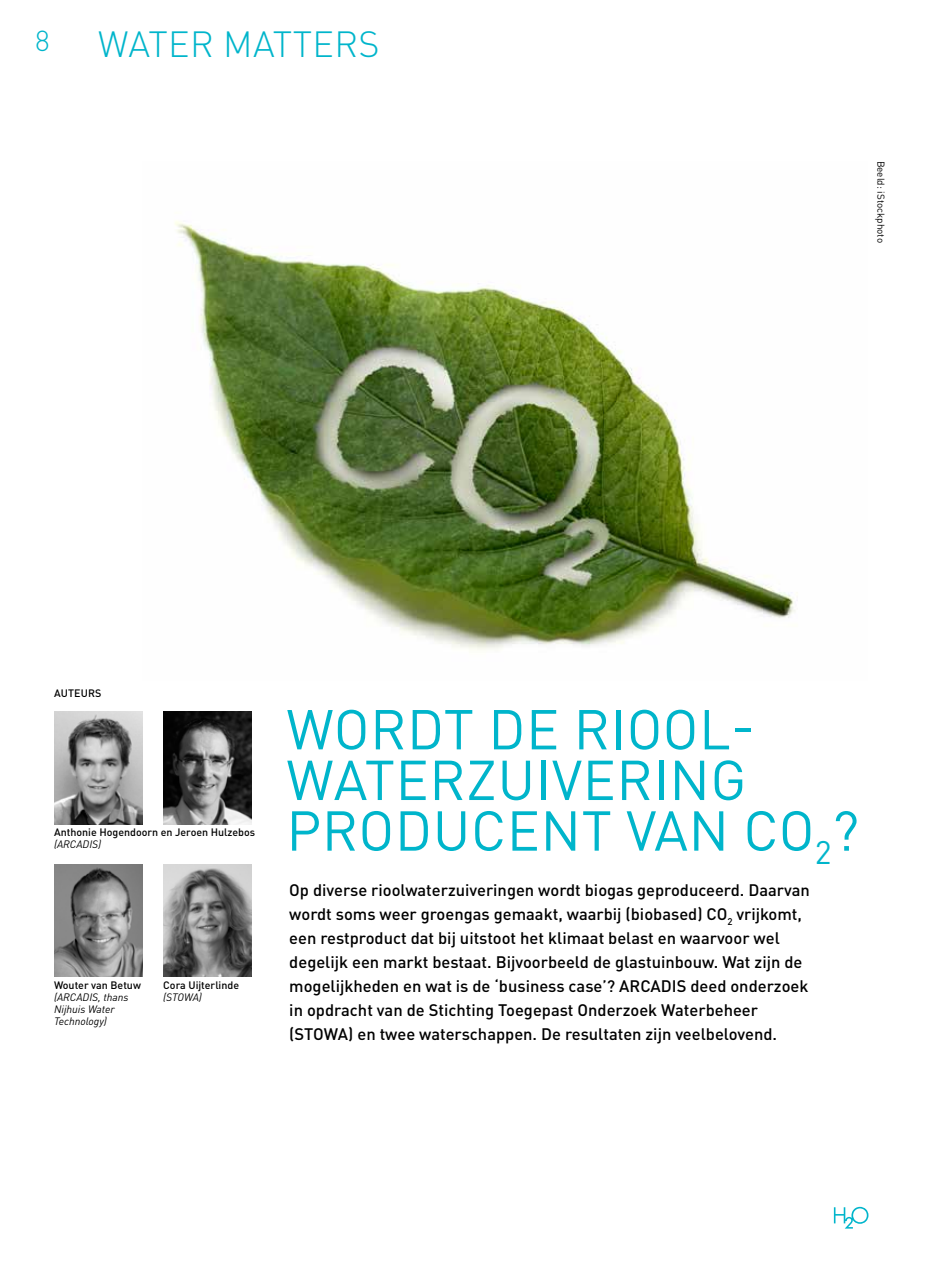
<style>
.page{position:relative;width:936px;height:1263px;background:#fff}
.page>*{position:absolute;margin:0;border:0;box-sizing:border-box;transform-origin:0 0}
.t1{font:55.35px/50.7px "DIN Pro";letter-spacing:.01em;color:#00b5cb}
.t2{font:300 36px "DIN Pro";letter-spacing:.01em;color:#00b5cb}
.t3{font:300 28.5px "DIN Pro";color:#00b5cb}
.t4{font:500 16.5px/24px "DIN Pro";color:#000}
.t5{font:500 10.65px "DIN Pro";color:#000}
.t6{font:italic 10.65px/12px "DIN Pro";color:#000}
.t7{font:9.9px "DIN Pro";color:#000}
</style>
<div class="page">
<svg style="left:833px;top:1207px;width:35px;height:21px"></svg>
<img style="left:175px;top:221px;width:620px;height:429px">
<img style="left:54px;top:711px;width:88px;height:113px">
<img style="left:54px;top:864px;width:88px;height:113px">
<img style="left:163px;top:864px;width:89px;height:113px">
<img style="left:163px;top:711px;width:89px;height:113px">
<h3 class="t3" style="left:35px;top:19px;width:16px">8</h3>
<h2 class="t2" style="left:98px;top:16px;width:283px">WATER MATTERS</h2>
<p class="t7" style="left:888px;top:161px;width:84px;rotate:90deg">Beeld: iStockphoto</p>
<p class="t5" style="left:54px;top:685px;width:49px">AUTEURS</p>
<p class="t5" style="left:54px;top:824px;width:203px">Anthonie Hogendoorn en Jeroen Hulzebos</p>
<p class="t6" style="left:54px;top:837px;width:49px">(ARCADIS)</p>
<p class="t5" style="left:54px;top:976px;width:88px">Wouter van Betuw</p>
<p class="t6" style="left:54px;top:990px;width:76px">(ARCADIS, thans<br>Nijhuis Water<br>Technology)</p>
<p class="t5" style="left:163px;top:976px;width:77px">Cora Uijterlinde</p>
<p class="t6" style="left:163px;top:990px;width:40px">(STOWA)</p>
<h1 class="t1" style="left:286px;top:699px;width:574px">WORDT DE RIOOL-<br>WATERZUIVERING<br>PRODUCENT VAN CO<sub>2</sub>?</h1>
<p class="t4" style="left:289px;top:876px;width:522px">Op diverse rioolwaterzuiveringen wordt biogas geproduceerd. Daarvan wordt soms weer groengas gemaakt, waarbij (biobased) CO<sub>2</sub> vrijkomt, een restproduct dat bij uitstoot het klimaat belast en waarvoor wel degelijk een markt bestaat. Bijvoorbeeld de glastuinbouw. Wat zijn de mogelijkheden en wat is de ‘business case’? ARCADIS deed onderzoek in opdracht van de Stichting Toegepast Onderzoek Waterbeheer (STOWA) en twee waterschappen. De resultaten zijn veelbelovend.</p>
</div>
